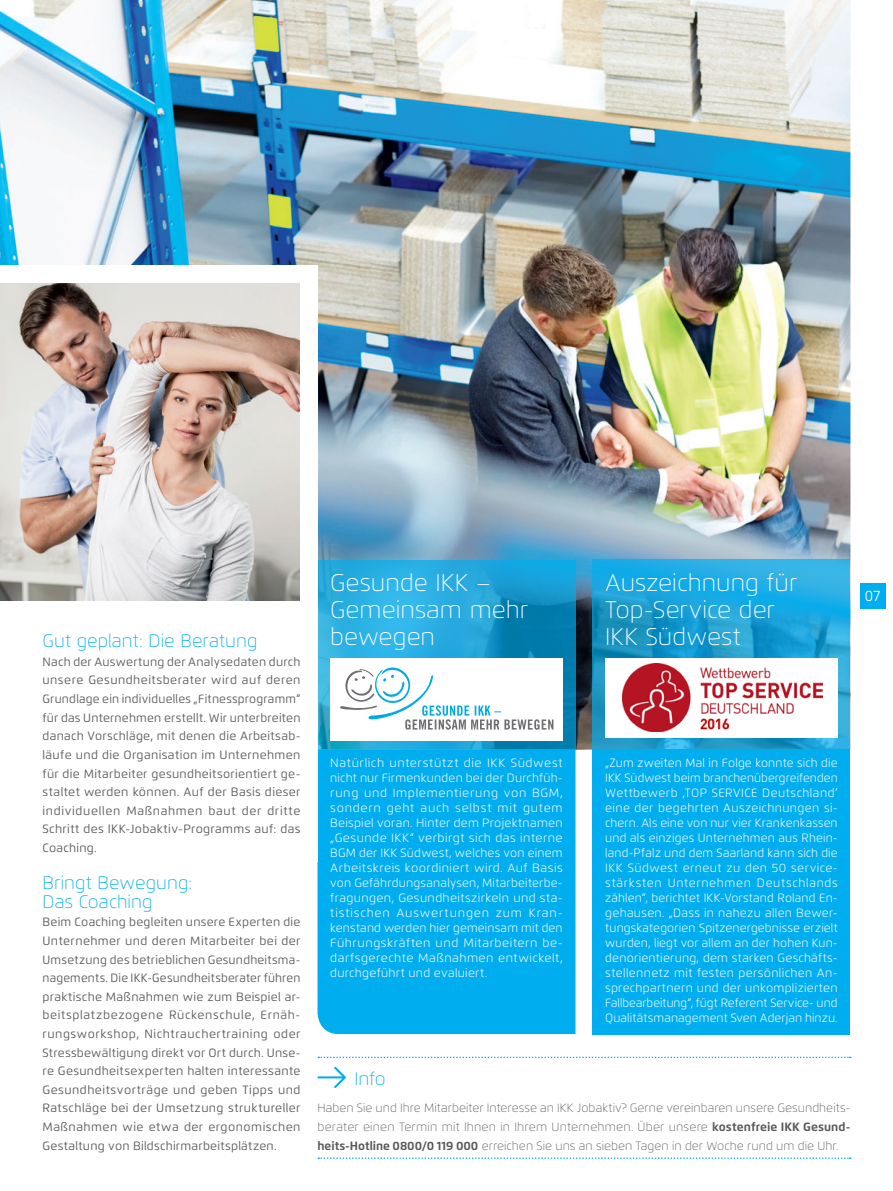
<style>
.page{position:relative;width:893px;height:1191px;background:#fff}
.page>*{position:absolute;margin:0;border:0;box-sizing:border-box;transform-origin:0 0}
.t1{font:100 24px/27px "Flexo";color:#fff}
.t2{font:100 18px/18.6px "Flexo";letter-spacing:.005em;color:#00aeef}
.t3{font:15px "Flexo";color:#fff;scale:.9 1}
.t4{font:300 12px/15px "Flexo";letter-spacing:.02em;color:#fff;text-align:justify}
.t5{font:12px/18.6px "Flexo";letter-spacing:.025em;color:#57585a;text-align:justify}
.t6{font:100 12px/18.6px "Flexo";color:#57585a;text-align:justify}
.s1{font-weight:700}
</style>
<div class="page">
<svg style="left:318px;top:1056px;width:533px;height:2px"></svg>
<svg style="left:318px;top:1157px;width:533px;height:2px"></svg>
<svg style="left:317px;top:1066px;width:29px;height:22px"></svg>
<img style="left:0;top:0;width:850px;height:749px">
<img style="left:0;top:282px;width:300px;height:318px">
<div style="left:317px;top:749px;width:258px;height:285px;background:#00aeef"></div>
<svg style="left:317px;top:560px;width:258px;height:189px;background:#22a3d4"></svg>
<div style="left:300px;top:275px;width:17px;height:586px;background:#fff"></div>
<div style="left:0;top:265px;width:317px;height:17px;background:#fff"></div>
<div style="left:592px;top:749px;width:258px;height:286px;background:#00aeef"></div>
<svg style="left:592px;top:559px;width:258px;height:190px;background:#1fa3d7"></svg>
<div style="left:605px;top:658px;width:233px;height:79px;background:#fff"></div>
<img style="left:622px;top:663px;width:200px;height:68px">
<div style="left:330px;top:658px;width:233px;height:82px;background:#fff"></div>
<svg style="left:340px;top:667px;width:213px;height:62px"></svg>
<div style="left:860px;top:583px;width:25px;height:25px;background:#00aeef"></div>
<h2 class="t2" style="left:43px;top:632px;width:217px">Gut geplant: Die Beratung</h2>
<p class="t5" style="left:43px;top:652px;width:259px">Nach der Auswertung der Analysedaten durch unsere Gesundheitsberater wird auf deren Grundlage ein individuelles „Fitnessprogramm“ für das Unternehmen erstellt. Wir unterbreiten danach Vorschläge, mit denen die Arbeitsab&shy;läufe und die Organisation im Unternehmen für die Mitarbeiter gesundheitsorientiert ge&shy;staltet werden können. Auf der Basis dieser individuellen Maßnahmen baut der dritte Schritt des IKK-Jobaktiv-Programms auf: das Coaching.</p>
<h2 class="t2" style="left:43px;top:873px;width:151px">Bringt Bewegung:<br>Das Coaching</h2>
<p class="t5" style="left:43px;top:913px;width:259px">Beim Coaching begleiten unsere Experten die Unternehmer und deren Mitarbeiter bei der Umsetzung des betrieblichen Gesundheitsma&shy;nagements. Die IKK-Gesundheitsberater führen praktische Maßnahmen wie zum Beispiel ar&shy;beitsplatzbezogene Rückenschule, Ernäh&shy;rungsworkshop, Nichtrauchertraining oder Stressbewältigung direkt vor Ort durch. Unse&shy;re Gesundheitsexperten halten interessante Gesundheitsvorträge und geben Tipps und Ratschläge bei der Umsetzung struktureller Maßnahmen wie etwa der ergonomischen Gestaltung von Bildschirmarbeitsplätzen.</p>
<h1 class="t1" style="left:330px;top:569px;width:199px">Gesunde IKK –<br>Gemeinsam mehr bewegen</h1>
<h1 class="t1" style="left:605px;top:569px;width:194px">Auszeichnung für<br>Top-Service der<br>IKK Südwest</h1>
<p class="t3" style="left:865px;top:586px;width:18px">07</p>
<p class="t4" style="left:330px;top:755px;width:234px">Natürlich unterstützt die IKK Südwest nicht nur Firmenkunden bei der Durchfüh&shy;rung und Implementierung von BGM, sondern geht auch selbst mit gutem Beispiel voran. Hinter dem Projektnamen „Gesunde IKK“ verbirgt sich das interne BGM der IKK Südwest, welches von einem Arbeitskreis koordiniert wird. Auf Basis von Gefährdungsanalysen, Mitarbeiterbe&shy;fragungen, Gesundheitszirkeln und sta&shy;tistischen Auswertungen zum Kran&shy;kenstand werden hier gemeinsam mit den Führungskräften und Mitarbeitern be&shy;darfsgerechte Maßnahmen entwickelt, durchgeführt und evaluiert.</p>
<h2 class="t2" style="left:354px;top:1069px;width:33px">Info</h2>
<p class="t4" style="left:605px;top:755px;width:234px">„Zum zweiten Mal in Folge konnte sich die IKK Südwest beim branchenübergreifenden Wettbewerb ,TOP SERVICE Deutschland’ eine der begehrten Auszeichnungen si&shy;chern. Als eine von nur vier Krankenkassen und als einziges Unternehmen aus Rhein&shy;land-Pfalz und dem Saarland kann sich die IKK Südwest erneut zu den 50 service&shy;stärksten Unternehmen Deutschlands zählen“, berichtet IKK-Vorstand Roland En&shy;gehausen. „Dass in nahezu allen Bewer&shy;tungskategorien Spitzenergebnisse erzielt wurden, liegt vor allem an der hohen Kun&shy;denorientierung, dem starken Geschäfts&shy;stellennetz mit festen persönlichen An&shy;sprechpartnern und der unkomplizierten Fallbearbeitung“, fügt Referent Service- und Qualitätsmanagement Sven Aderjan hinzu.</p>
<p class="t6" style="left:317px;top:1099px;width:534px">Haben Sie und Ihre Mitarbeiter Interesse an IKK Jobaktiv? Gerne vereinbaren unsere Gesundheits&shy;berater einen Termin mit Ihnen in Ihrem Unternehmen. Über unsere <span class="s1">kostenfreie IKK Gesund&shy;heits-Hotline 0800/0 119 000</span> erreichen Sie uns an sieben Tagen in der Woche rund um die Uhr.</p>
</div>
